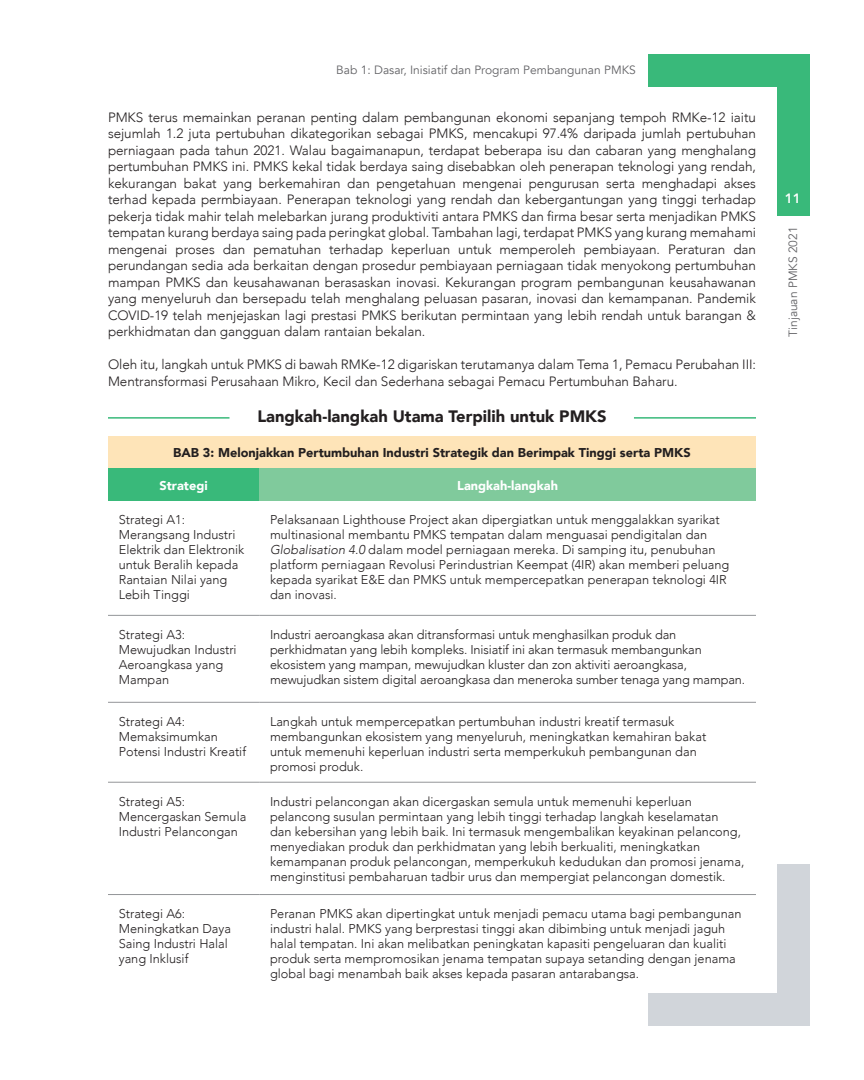
<style>
.page{position:relative;width:864px;height:1080px;background:#fff}
.page>*{position:absolute;margin:0;border:0;box-sizing:border-box;transform-origin:0 0}
.t1{font:900 16.5px "Avenir";color:#231f20}
.t2{font:300 13.5px/16.5px "Avenir";letter-spacing:-.005em;color:#231f20;text-align:justify}
.t3{font:800 13.5px "Avenir";color:#fff}
.List_Paragraph{font:300 12.75px/15px "Avenir";color:#231f20}
.t4{font:900 12.75px "Avenir";color:#231f20}
.List_Paragraph-2{font:900 12.75px "Avenir";color:#fff}
.t5{font:12px "Avenir";color:#636366}
.s1{font-style:italic}
</style>
<div class="page">
<div style="left:648px;top:54px;width:160px;height:33px;background:#39b97a"></div>
<div style="left:777px;top:54px;width:33px;height:162px;background:#39b97a"></div>
<div style="left:648px;top:993px;width:162px;height:33px;background:#d1d5da"></div>
<div style="left:777px;top:864px;width:33px;height:162px;background:#d1d5da"></div>
<div style="left:108px;top:436px;width:648px;height:32px;background:#fee4b8"></div>
<div style="left:108px;top:468px;width:151px;height:33px;background:#39b97a"></div>
<div style="left:259px;top:468px;width:497px;height:33px;background:#80ca9c"></div>
<hr style="left:108px;top:615px;width:151px;height:1px;background:#939598">
<hr style="left:259px;top:615px;width:497px;height:1px;background:#939598">
<hr style="left:108px;top:702px;width:151px;height:1px;background:#939598">
<hr style="left:259px;top:702px;width:497px;height:1px;background:#939598">
<hr style="left:108px;top:782px;width:151px;height:1px;background:#939598">
<hr style="left:259px;top:782px;width:497px;height:1px;background:#939598">
<hr style="left:108px;top:894px;width:151px;height:1px;background:#939598">
<hr style="left:259px;top:894px;width:497px;height:1px;background:#939598">
<hr style="left:108px;top:417px;width:122px;height:2px;background:#39b97a">
<hr style="left:634px;top:417px;width:122px;height:2px;background:#39b97a">
<p class="t5" style="left:336px;top:62px;width:301px">Bab 1: Dasar, Inisiatif dan Program Pembangunan PMKS</p>
<p class="t2" style="left:108px;top:109px;width:650px">PMKS terus memainkan peranan penting dalam pembangunan ekonomi sepanjang tempoh RMKe-12 iaitu sejumlah 1.2 juta pertubuhan dikategorikan sebagai PMKS, mencakupi 97.4% daripada jumlah pertubuhan perniagaan pada tahun 2021. Walau bagaimanapun, terdapat beberapa isu dan cabaran yang menghalang pertumbuhan PMKS ini. PMKS kekal tidak berdaya saing disebabkan oleh penerapan teknologi yang rendah, kekurangan bakat yang berkemahiran dan pengetahuan mengenai pengurusan serta menghadapi akses terhad kepada permbiayaan. Penerapan teknologi yang rendah dan kebergantungan yang tinggi terhadap pekerja tidak mahir telah melebarkan jurang produktiviti antara PMKS dan firma besar serta menjadikan PMKS tempatan kurang berdaya saing pada peringkat global. Tambahan lagi, terdapat PMKS yang kurang memahami mengenai proses dan pematuhan terhadap keperluan untuk memperoleh pembiayaan. Peraturan dan perundangan sedia ada berkaitan dengan prosedur pembiayaan perniagaan tidak menyokong pertumbuhan mampan PMKS dan keusahawanan berasaskan inovasi. Kekurangan program pembangunan keusahawanan yang menyeluruh dan bersepadu telah menghalang peluasan pasaran, inovasi dan kemampanan. Pandemik COVID-19 telah menjejaskan lagi prestasi PMKS berikutan permintaan yang lebih rendah untuk barangan &amp; perkhidmatan dan gangguan dalam rantaian bekalan.</p>
<p class="t2" style="left:108px;top:356px;width:650px">Oleh itu, langkah untuk PMKS di bawah RMKe-12 digariskan terutamanya dalam Tema 1, Pemacu Perubahan III:<br>Mentransformasi Perusahaan Mikro, Kecil dan Sederhana sebagai Pemacu Pertumbuhan Baharu.</p>
<p class="t1" style="left:257px;top:402px;width:351px">Langkah-langkah Utama Terpilih untuk PMKS</p>
<p class="t4" style="left:173px;top:442px;width:519px">BAB 3: Melonjakkan Pertumbuhan Industri Strategik dan Berimpak Tinggi serta PMKS</p>
<p class="List_Paragraph-2" style="left:159px;top:474px;width:50px">Strategi</p>
<p class="List_Paragraph-2" style="left:457px;top:474px;width:102px">Langkah-langkah</p>
<p class="List_Paragraph" style="left:119px;top:512px;width:127px">Strategi A1:<br>Merangsang Industri<br>Elektrik dan Elektronik untuk Beralih kepada<br>Rantaian Nilai yang<br>Lebih Tinggi</p>
<p class="List_Paragraph" style="left:270px;top:512px;width:461px">Pelaksanaan Lighthouse Project akan dipergiatkan untuk menggalakkan syarikat multinasional membantu PMKS tempatan dalam menguasai pendigitalan dan <span class="s1">Globalisation 4.0</span> dalam model perniagaan mereka. Di samping itu, penubuhan platform perniagaan Revolusi Perindustrian Keempat (4IR) akan memberi peluang kepada syarikat E&amp;E dan PMKS untuk mempercepatkan penerapan teknologi 4IR dan inovasi.</p>
<p class="List_Paragraph" style="left:119px;top:627px;width:119px">Strategi A3:<br>Mewujudkan Industri<br>Aeroangkasa yang<br>Mampan</p>
<p class="List_Paragraph" style="left:270px;top:627px;width:477px">Industri aeroangkasa akan ditransformasi untuk menghasilkan produk dan perkhidmatan yang lebih kompleks. Inisiatif ini akan termasuk membangunkan ekosistem yang mampan, mewujudkan kluster dan zon aktiviti aeroangkasa, mewujudkan sistem digital aeroangkasa dan meneroka sumber tenaga yang mampan.</p>
<p class="List_Paragraph" style="left:119px;top:714px;width:129px">Strategi A4:<br>Memaksimumkan<br>Potensi Industri Kreatif</p>
<p class="List_Paragraph" style="left:270px;top:714px;width:438px">Langkah untuk mempercepatkan pertumbuhan industri kreatif termasuk membangunkan ekosistem yang menyeluruh, meningkatkan kemahiran bakat</p>
<p class="List_Paragraph" style="left:270px;top:744px;width:428px">untuk memenuhi keperluan industri serta memperkukuh pembangunan dan promosi produk.</p>
<p class="List_Paragraph" style="left:119px;top:794px;width:129px">Strategi A5:<br>Mencergaskan Semula<br>Industri Pelancongan</p>
<p class="List_Paragraph" style="left:270px;top:794px;width:476px">Industri pelancongan akan dicergaskan semula untuk memenuhi keperluan pelancong susulan permintaan yang lebih tinggi terhadap langkah keselamatan<br>dan kebersihan yang lebih baik. Ini termasuk mengembalikan keyakinan pelancong, menyediakan produk dan perkhidmatan yang lebih berkualiti, meningkatkan kemampanan produk pelancongan, memperkukuh kedudukan dan promosi jenama, menginstitusi pembaharuan tadbir urus dan mempergiat pelancongan domestik.</p>
<p class="List_Paragraph" style="left:119px;top:906px;width:114px">Strategi A6:<br>Meningkatkan Daya<br>Saing Industri Halal yang Inklusif</p>
<p class="List_Paragraph" style="left:270px;top:906px;width:473px">Peranan PMKS akan dipertingkat untuk menjadi pemacu utama bagi pembangunan industri halal. PMKS yang berprestasi tinggi akan dibimbing untuk menjadi jaguh halal tempatan. Ini akan melibatkan peningkatan kapasiti pengeluaran dan kualiti produk serta mempromosikan jenama tempatan supaya setanding dengan jenama global bagi menambah baik akses kepada pasaran antarabangsa.</p>
<p class="t3" style="left:785px;top:187px;width:17px">11</p>
<p class="t5" style="left:786px;top:337px;width:112px;rotate:-90deg">Tinjauan PMKS 2021</p>
</div>
